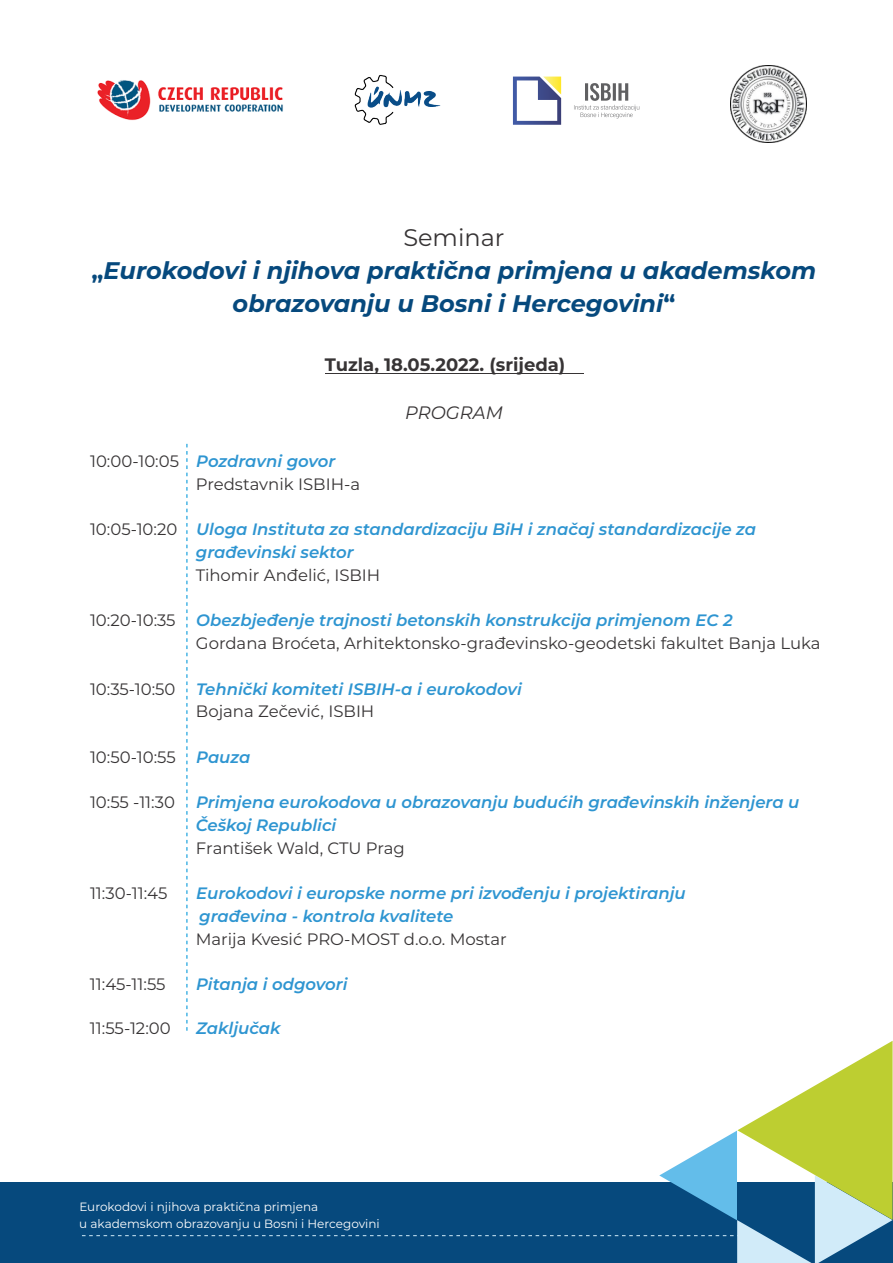
<style>
.page{position:relative;width:893px;height:1263px;background:#fff}
.page>*{position:absolute;margin:0;border:0;box-sizing:border-box;transform-origin:0 0}
.t1{font:italic 700 24px/33.2px "Montserrat";color:#06497d;text-align:center}
.t2{font:700 18px "Montserrat";color:#373435}
.t3{font:italic 18px "Montserrat";color:#373435}
.t4{font:16.5px/22.8px "Montserrat";color:#373435}
.t5{font:italic 600 16.5px/22.8px "Montserrat";color:#2e95d1}
.t6{font:12px/16.5px "Montserrat";color:#fefefe}
.s1{font-weight:400;font-style:normal;color:#373435}
.s2{font-style:normal}
.s3{font-weight:600;font-style:italic;color:#2e95d1}
</style>
<div class="page">
<div style="left:0;top:1182px;width:893px;height:81px;background:#06497d"></div>
<hr style="left:325px;top:373px;width:75px;height:1px;background:#373435">
<svg style="left:400px;top:373px;width:49px;height:1px"></svg>
<hr style="left:449px;top:373px;width:38px;height:1px;background:#373435">
<svg style="left:487px;top:373px;width:16px;height:1px"></svg>
<hr style="left:503px;top:373px;width:80px;height:1px;background:#373435">
<svg style="left:186px;top:444px;width:1px;height:587px"></svg>
<svg style="left:82px;top:1041px;width:811px;height:222px"></svg>
<img style="left:97px;top:80px;width:186px;height:41px">
<img style="left:354px;top:75px;width:87px;height:50px">
<svg style="left:513px;top:77px;width:48px;height:48px"></svg>
<svg style="left:574px;top:83px;width:65px;height:35px"></svg>
<img style="left:730px;top:66px;width:77px;height:76px">
<h1 class="t1" style="left:92px;top:219px;width:726px"><span class="s1">Seminar<br></span><span class="s2">„</span>Eurokodovi i njihova praktična primjena u akademskom obrazovanju u Bosni i Hercegovini<span class="s2">“</span></h1>
<p class="t2" style="left:325px;top:352px;width:242px">Tuzla, 18.05.2022. (srijeda)</p>
<p class="t3" style="left:405px;top:400px;width:99px">PROGRAM</p>
<p class="t4" style="left:196px;top:449px;width:166px;text-indent:-106px">10:00-10:05 <span class="s3">Pozdravni govor<br></span>Predstavnik ISBIH-a</p>
<p class="t5" style="left:196px;top:517px;width:562px;text-indent:-106px"><span class="s1">10:05-10:20</span> Uloga Instituta za standardizaciju BiH i značaj standardizacije za građevinski sektor</p>
<p class="t4" style="left:196px;top:563px;width:186px">Tihomir Anđelić, ISBIH</p>
<p class="t4" style="left:196px;top:608px;width:626px;text-indent:-106px">10:20-10:35 <span class="s3">Obezbjeđenje trajnosti betonskih konstrukcija primjenom EC 2<br></span>Gordana Broćeta, Arhitektonsko-građevinsko-geodetski fakultet Banja Luka</p>
<p class="t4" style="left:90px;top:677px;width:87px">10:35-10:50</p>
<p class="t5" style="left:196px;top:676px;width:327px">Tehnički komiteti ISBIH-a i eurokodovi</p>
<p class="t4" style="left:196px;top:699px;width:180px">Bojana Zečević, ISBIH</p>
<p class="t4" style="left:90px;top:745px;width:162px">10:50-10:55 <span class="s3">Pauza</span></p>
<p class="t4" style="left:90px;top:790px;width:86px">10:55 -11:30</p>
<p class="t5" style="left:196px;top:790px;width:605px">Primjena eurokodova u obrazovanju budućih građevinskih inženjera u<br>Češkoj Republici</p>
<p class="t4" style="left:196px;top:836px;width:211px">František Wald, CTU Prag</p>
<p class="t4" style="left:90px;top:881px;width:79px">11:30-11:45</p>
<p class="t5" style="left:196px;top:881px;width:491px">Eurokodovi i europske norme pri izvođenju i projektiranju građevina - kontrola kvalitete</p>
<p class="t4" style="left:196px;top:927px;width:313px">Marija Kvesić PRO-MOST d.o.o. Mostar</p>
<p class="t4" style="left:90px;top:972px;width:77px">11:45-11:55</p>
<p class="t5" style="left:196px;top:972px;width:153px">Pitanja i odgovori</p>
<p class="t4" style="left:90px;top:1016px;width:82px">11:55-12:00</p>
<p class="t5" style="left:196px;top:1016px;width:86px">Zaključak</p>
<p class="t6" style="left:79px;top:1198px;width:302px">Eurokodovi i njihova praktična primjena<br>u akademskom obrazovanju u Bosni i Hercegovini</p>
</div>
